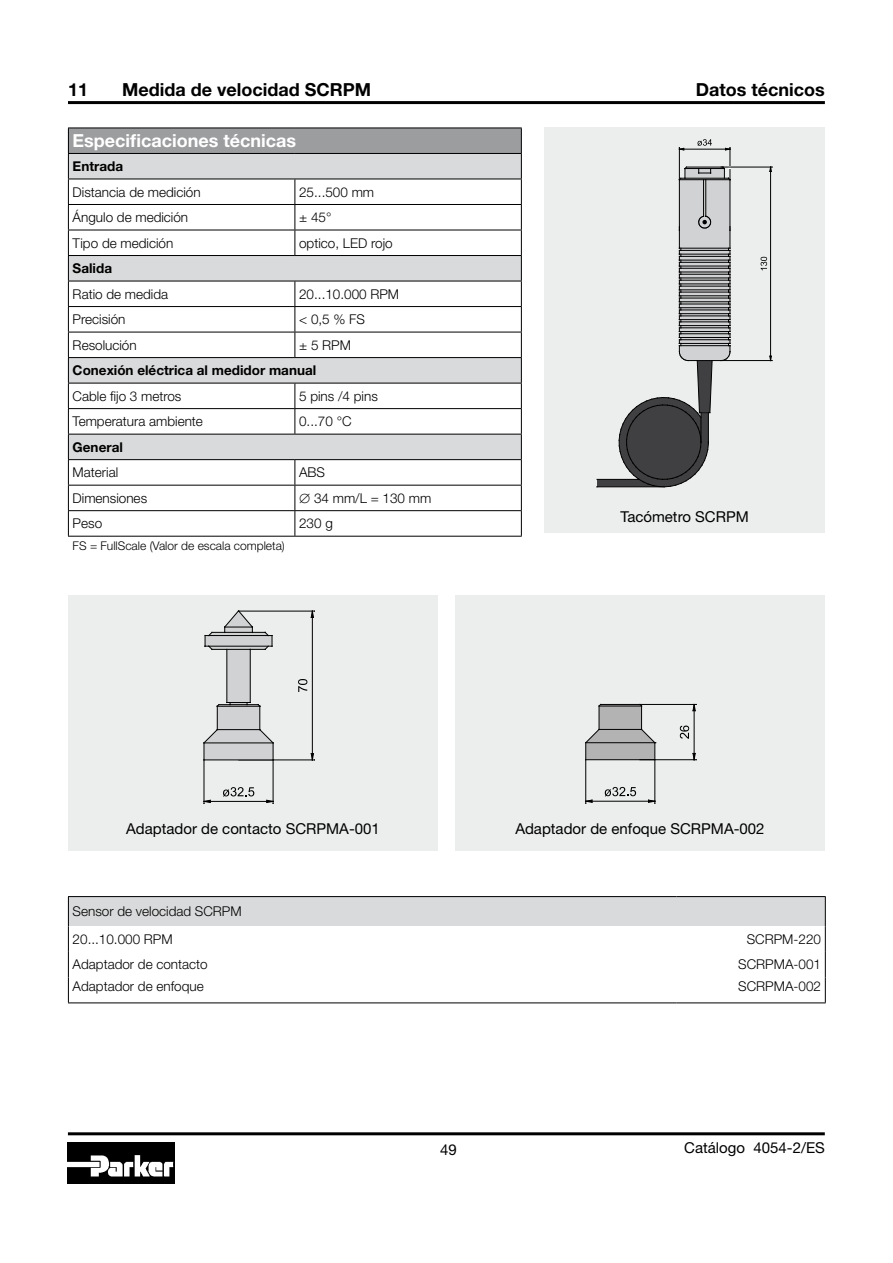
<style>
.page{position:relative;width:893px;height:1263px;background:#fff}
.page>*{position:absolute;margin:0;border:0;box-sizing:border-box;transform-origin:0 0}
.t1{font:700 18px "Helvetica Neue LT Std";color:#000}
.t2{font:700 18px "Helvetica Neue LT Std";color:#fff}
.t3{font:15px "Helvetica Neue LT Std";color:#000}
.t4{font:300 13.5px/27.6px "Helvetica Neue LT Std";color:#000}
.t5{font:700 13.5px "Helvetica Neue LT Std";color:#000}
.t6{font:300 12px "Helvetica Neue LT Std";color:#000}
</style>
<div class="page">
<hr style="left:68px;top:1132px;width:757px;height:3px;background:#000">
<img style="left:68px;top:1143px;width:106px;height:40px">
<hr style="left:68px;top:101px;width:757px;height:3px;background:#000">
<div style="left:544px;top:128px;width:281px;height:405px;background:#eceded"></div>
<hr style="left:679px;top:148px;width:1px;height:32px;background:#000">
<hr style="left:730px;top:148px;width:1px;height:32px;background:#000">
<hr style="left:679px;top:149px;width:51px;height:1px;background:#000">
<svg style="left:697px;top:139px;width:15px;height:7px"></svg>
<svg style="left:597px;top:166px;width:134px;height:322px"></svg>
<hr style="left:721px;top:167px;width:51px;height:1px;background:#000">
<hr style="left:721px;top:360px;width:51px;height:1px;background:#000">
<hr style="left:770px;top:167px;width:1px;height:194px;background:#000">
<svg style="left:761px;top:257px;width:6px;height:13px"></svg>
<div style="left:68px;top:595px;width:370px;height:255px;background:#eceded"></div>
<div style="left:455px;top:595px;width:370px;height:255px;background:#eceded"></div>
<hr style="left:640px;top:704px;width:56px;height:1px;background:#000">
<hr style="left:640px;top:759px;width:56px;height:1px;background:#000">
<hr style="left:694px;top:704px;width:1px;height:56px;background:#000">
<svg style="left:693px;top:753px;width:4px;height:8px"></svg>
<svg style="left:680px;top:725px;width:9px;height:14px"></svg>
<hr style="left:585px;top:760px;width:1px;height:43px;background:#000">
<hr style="left:655px;top:760px;width:1px;height:43px;background:#000">
<svg style="left:585px;top:800px;width:8px;height:4px"></svg>
<hr style="left:586px;top:801px;width:69px;height:1px;background:#000">
<svg style="left:648px;top:800px;width:8px;height:4px"></svg>
<svg style="left:605px;top:787px;width:31px;height:9px"></svg>
<svg style="left:585px;top:703px;width:71px;height:57px"></svg>
<hr style="left:239px;top:611px;width:75px;height:1px;background:#000">
<hr style="left:239px;top:760px;width:75px;height:1px;background:#000">
<svg style="left:311px;top:611px;width:4px;height:7px"></svg>
<hr style="left:312px;top:611px;width:1px;height:149px;background:#000">
<svg style="left:311px;top:753px;width:4px;height:8px"></svg>
<svg style="left:298px;top:679px;width:9px;height:13px"></svg>
<hr style="left:204px;top:760px;width:1px;height:43px;background:#000">
<hr style="left:273px;top:760px;width:1px;height:43px;background:#000">
<svg style="left:204px;top:800px;width:7px;height:4px"></svg>
<hr style="left:204px;top:801px;width:69px;height:1px;background:#000">
<svg style="left:266px;top:800px;width:8px;height:4px"></svg>
<svg style="left:223px;top:787px;width:31px;height:10px"></svg>
<svg style="left:203px;top:610px;width:71px;height:151px"></svg>
<div style="left:68px;top:896px;width:757px;height:30px;background:#d9dadb"></div>
<hr style="left:68px;top:1002px;width:608px;height:1px;background:#000">
<hr style="left:676px;top:1002px;width:150px;height:1px;background:#000">
<hr style="left:68px;top:896px;width:608px;height:1px;background:#000">
<svg style="left:68px;top:897px;width:1px;height:105px"></svg>
<hr style="left:676px;top:896px;width:150px;height:1px;background:#000">
<svg style="left:825px;top:897px;width:1px;height:105px"></svg>
<div style="left:68px;top:128px;width:453px;height:25px;background:#9c9d9f"></div>
<svg style="left:69px;top:154px;width:452px;height:305px"></svg>
<hr style="left:68px;top:128px;width:227px;height:1px;background:#000">
<hr style="left:295px;top:128px;width:227px;height:1px;background:#000">
<hr style="left:68px;top:153px;width:227px;height:1px;background:#000">
<hr style="left:295px;top:153px;width:227px;height:1px;background:#000">
<hr style="left:68px;top:179px;width:227px;height:1px;background:#000">
<hr style="left:295px;top:179px;width:227px;height:1px;background:#000">
<hr style="left:68px;top:204px;width:227px;height:1px;background:#000">
<hr style="left:295px;top:204px;width:227px;height:1px;background:#000">
<hr style="left:68px;top:230px;width:227px;height:1px;background:#000">
<hr style="left:295px;top:230px;width:227px;height:1px;background:#000">
<svg style="left:294px;top:179px;width:1px;height:76px"></svg>
<hr style="left:68px;top:255px;width:227px;height:1px;background:#000">
<hr style="left:295px;top:255px;width:227px;height:1px;background:#000">
<hr style="left:68px;top:281px;width:227px;height:1px;background:#000">
<hr style="left:295px;top:281px;width:227px;height:1px;background:#000">
<hr style="left:68px;top:306px;width:227px;height:1px;background:#000">
<hr style="left:295px;top:306px;width:227px;height:1px;background:#000">
<hr style="left:68px;top:332px;width:227px;height:1px;background:#000">
<hr style="left:295px;top:332px;width:227px;height:1px;background:#000">
<svg style="left:294px;top:281px;width:1px;height:76px"></svg>
<hr style="left:68px;top:357px;width:227px;height:1px;background:#000">
<hr style="left:295px;top:357px;width:227px;height:1px;background:#000">
<hr style="left:68px;top:383px;width:227px;height:1px;background:#000">
<hr style="left:295px;top:383px;width:227px;height:1px;background:#000">
<hr style="left:68px;top:408px;width:227px;height:1px;background:#000">
<hr style="left:295px;top:408px;width:227px;height:1px;background:#000">
<svg style="left:294px;top:383px;width:1px;height:51px"></svg>
<hr style="left:68px;top:434px;width:227px;height:1px;background:#000">
<hr style="left:295px;top:434px;width:227px;height:1px;background:#000">
<hr style="left:68px;top:459px;width:227px;height:1px;background:#000">
<hr style="left:295px;top:459px;width:227px;height:1px;background:#000">
<hr style="left:68px;top:485px;width:227px;height:1px;background:#000">
<hr style="left:295px;top:485px;width:227px;height:1px;background:#000">
<hr style="left:68px;top:510px;width:227px;height:1px;background:#000">
<svg style="left:68px;top:128px;width:1px;height:408px"></svg>
<hr style="left:295px;top:510px;width:227px;height:1px;background:#000">
<svg style="left:294px;top:460px;width:1px;height:76px"></svg>
<svg style="left:521px;top:128px;width:1px;height:408px"></svg>
<hr style="left:68px;top:536px;width:227px;height:1px;background:#000">
<hr style="left:295px;top:536px;width:227px;height:1px;background:#000">
<h1 class="t1" style="left:68px;top:78px;width:22px">11</h1>
<h1 class="t1" style="left:122px;top:78px;width:250px">Medida de velocidad SCRPM</h1>
<h1 class="t1" style="left:696px;top:78px;width:130px">Datos técnicos</h1>
<h1 class="t2" style="left:73px;top:130px;width:225px">Especificaciones técnicas</h1>
<p class="t5" style="left:73px;top:158px;width:52px">Entrada</p>
<p class="t4" style="left:73px;top:178px;width:130px">Distancia de medición</p>
<p class="t4" style="left:299px;top:178px;width:77px">25...500 mm</p>
<p class="t4" style="left:73px;top:203px;width:117px">Ángulo de medición</p>
<p class="t4" style="left:299px;top:203px;width:34px">± 45°</p>
<p class="t4" style="left:73px;top:229px;width:102px">Tipo de medición</p>
<p class="t4" style="left:299px;top:229px;width:95px">optico, LED rojo</p>
<p class="t5" style="left:73px;top:260px;width:41px">Salida</p>
<p class="t4" style="left:73px;top:280px;width:97px">Ratio de medida</p>
<p class="t4" style="left:299px;top:280px;width:102px">20...10.000 RPM</p>
<p class="t4" style="left:73px;top:305px;width:54px">Precisión</p>
<p class="t4" style="left:299px;top:305px;width:67px">&lt; 0,5 % FS</p>
<p class="t4" style="left:73px;top:331px;width:66px">Resolución</p>
<p class="t4" style="left:299px;top:331px;width:53px">± 5 RPM</p>
<p class="t5" style="left:73px;top:362px;width:245px">Conexión eléctrica al medidor manual</p>
<p class="t4" style="left:73px;top:382px;width:110px">Cable fijo 3 metros</p>
<p class="t4" style="left:299px;top:382px;width:80px">5 pins /4 pins</p>
<p class="t4" style="left:73px;top:407px;width:132px">Temperatura ambiente</p>
<p class="t4" style="left:299px;top:407px;width:54px">0...70 °C</p>
<p class="t5" style="left:73px;top:439px;width:52px">General</p>
<p class="t4" style="left:73px;top:458px;width:47px">Material</p>
<p class="t4" style="left:299px;top:458px;width:28px">ABS</p>
<p class="t4" style="left:73px;top:484px;width:76px">Dimensiones</p>
<p class="t4" style="left:299px;top:484px;width:134px">∅ 34 mm/L = 130 mm</p>
<p class="t4" style="left:73px;top:509px;width:31px">Peso</p>
<p class="t4" style="left:299px;top:509px;width:35px">230 g</p>
<p class="t6" style="left:73px;top:538px;width:214px">FS = FullScale (Valor de escala completa)</p>
<p class="t3" style="left:620px;top:508px;width:130px">Tacómetro SCRPM</p>
<p class="t3" style="left:126px;top:819px;width:255px">Adaptador de contacto SCRPMA-001</p>
<p class="t3" style="left:515px;top:819px;width:251px">Adaptador de enfoque SCRPMA-002</p>
<p class="t4" style="left:73px;top:897px;width:171px">Sensor de velocidad SCRPM<br>20...10.000 RPM</p>
<p class="t4" style="left:747px;top:925px;width:76px">SCRPM-220</p>
<p class="t4" style="left:73px;top:950px;width:137px">Adaptador de contacto</p>
<p class="t4" style="left:738px;top:950px;width:84px">SCRPMA-001</p>
<p class="t4" style="left:73px;top:972px;width:133px">Adaptador de enfoque</p>
<p class="t4" style="left:738px;top:972px;width:84px">SCRPMA-002</p>
<p class="t3" style="left:440px;top:1141px;width:18px">49</p>
<p class="t3" style="left:684px;top:1139px;width:142px">Catálogo 4054-2/ES</p>
</div>
